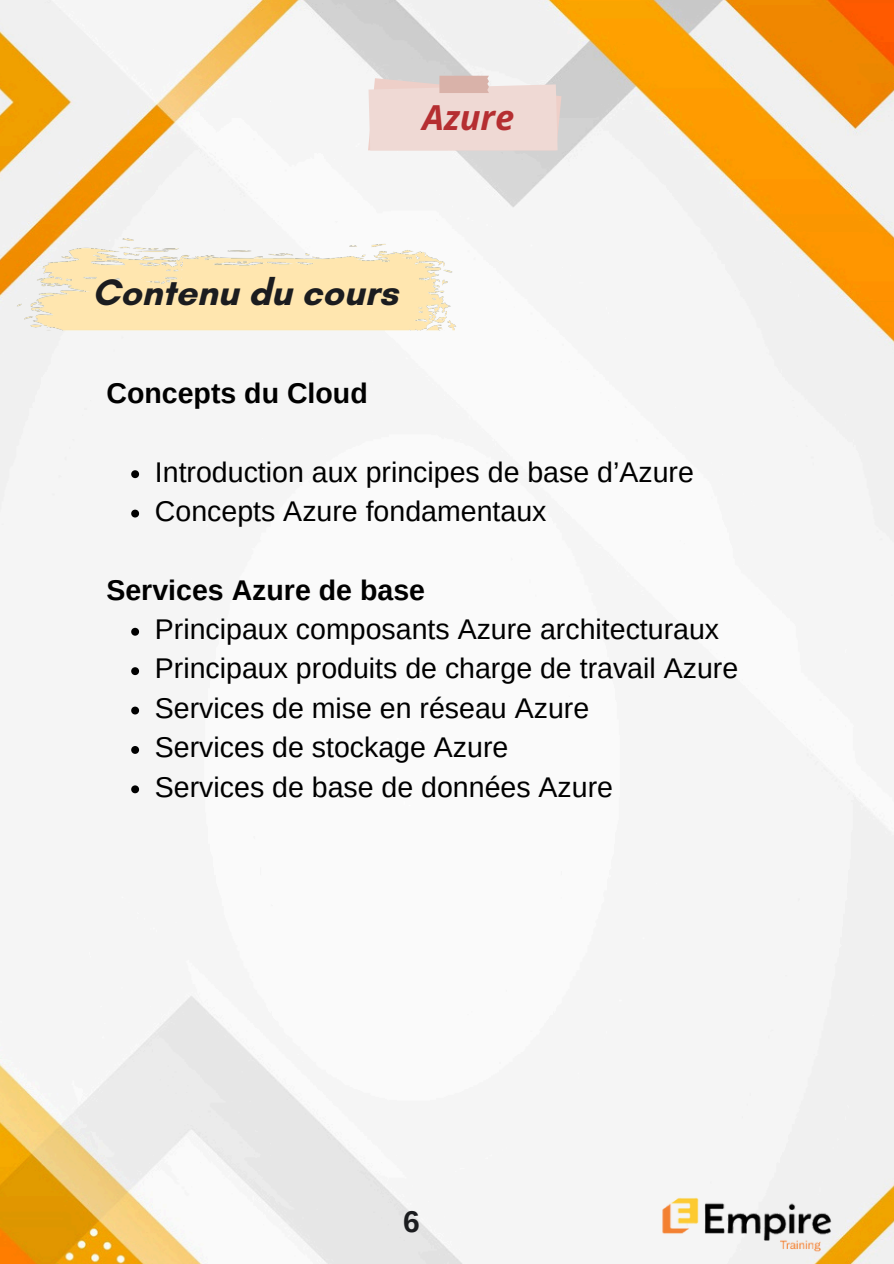
<style>
.page{position:relative;width:894px;height:1264px;background:#fff}
.page>*{position:absolute;margin:0;border:0;box-sizing:border-box;transform-origin:0 0}
.t1{font:700 37.5px "Glacial Indifference";color:#1b1c1f}
.t2{font:italic 700 34.5px "Open Sans";color:#b52e31}
.t3{font:700 30px "Arimo";color:#1b1c1f}
.t4{font:28.5px "Arimo";color:#000}
.t5{font:700 28.5px "Arimo";color:#000}
</style>
<div class="page">
<img style="left:0;top:0;width:893px;height:1263px">
<img style="left:658px;top:1163px;width:180px;height:100px">
<img style="left:9px;top:232px;width:454px;height:105px">
<svg style="left:368px;top:76px;width:193px;height:74px;background:#ecd7d2"></svg>
<svg style="left:131px;top:470px;width:8px;height:8px"></svg>
<svg style="left:131px;top:509px;width:8px;height:8px"></svg>
<svg style="left:131px;top:628px;width:8px;height:7px"></svg>
<svg style="left:131px;top:667px;width:8px;height:8px"></svg>
<svg style="left:131px;top:706px;width:8px;height:8px"></svg>
<svg style="left:131px;top:746px;width:8px;height:8px"></svg>
<svg style="left:131px;top:785px;width:8px;height:8px"></svg>
<h1 class="t2" style="left:422px;top:93px;width:93px">Azure</h1>
<h2 class="t1" style="left:92px;top:269px;width:307px">Contenu du cours</h2>
<p class="t5" style="left:106px;top:377px;width:263px">Concepts du Cloud</p>
<h2 class="t4" style="left:155px;top:455px;width:540px">Introduction aux principes de base d’Azure</h2>
<p class="t4" style="left:155px;top:495px;width:393px">Concepts Azure fondamentaux</p>
<p class="t5" style="left:106px;top:574px;width:320px">Services Azure de base</p>
<p class="t4" style="left:155px;top:613px;width:565px">Principaux composants Azure architecturaux</p>
<p class="t4" style="left:155px;top:652px;width:584px">Principaux produits de charge de travail Azure</p>
<p class="t4" style="left:155px;top:692px;width:435px">Services de mise en réseau Azure</p>
<p class="t4" style="left:155px;top:731px;width:355px">Services de stockage Azure</p>
<p class="t4" style="left:155px;top:770px;width:459px">Services de base de données Azure</p>
<p class="t3" style="left:403px;top:1205px;width:18px">6</p>
</div>
